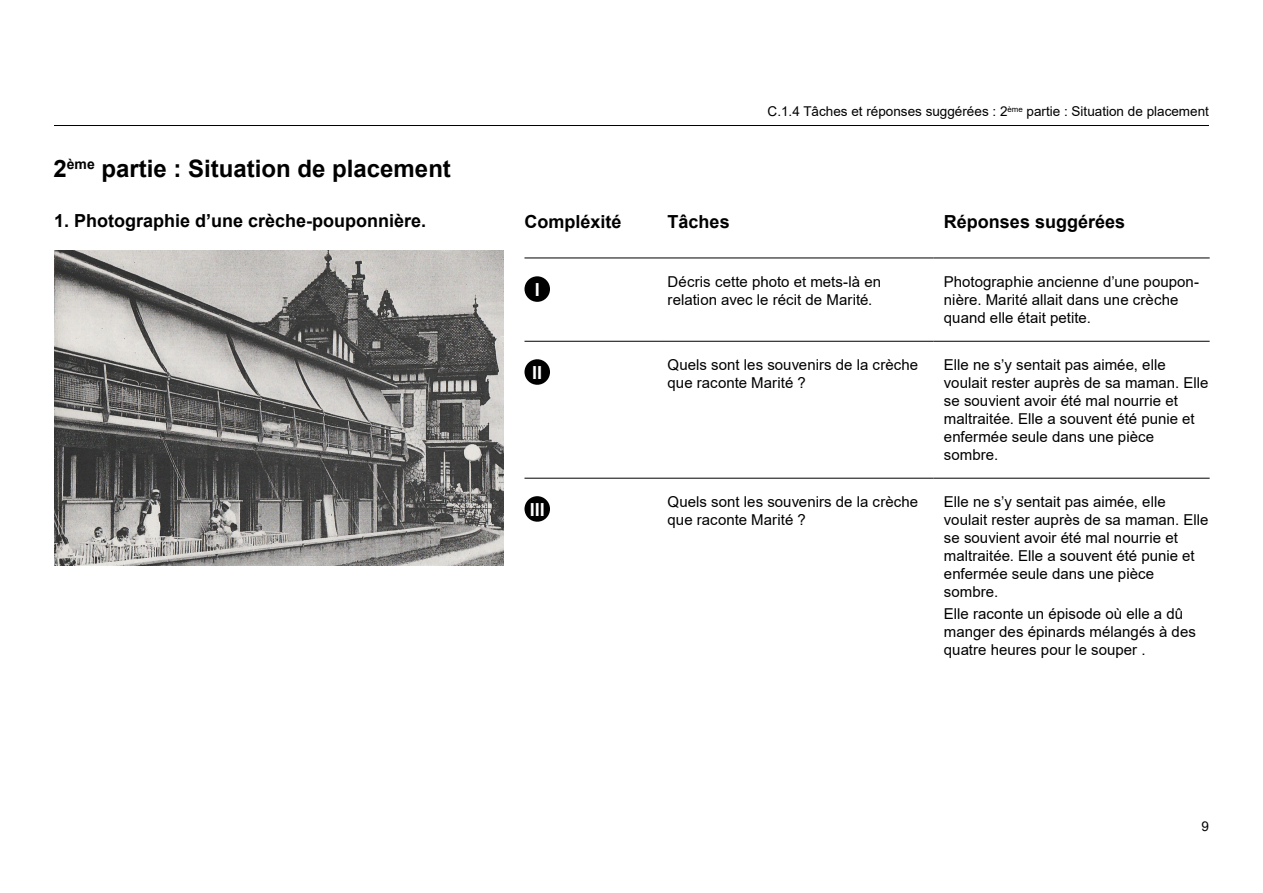
<style>
.page{position:relative;width:1263px;height:893px;background:#fff}
.page>*{position:absolute;margin:0;border:0;box-sizing:border-box;transform-origin:0 0}
.t1{font:700 24px "Arial";color:#000}
.t2{font:700 18px "Arial";color:#000}
.t3{font:700 18px "Arial";color:#fff}
.t4{font:15px/18px "Arial";color:#000}
.t5{font:13.5px "Arial";color:#000}
</style>
<div class="page">
<hr style="left:54px;top:125px;width:1155px;height:1px;background:#000">
<hr style="left:524px;top:341px;width:133px;height:1px;background:#000">
<hr style="left:657px;top:341px;width:276px;height:1px;background:#000">
<hr style="left:933px;top:341px;width:277px;height:1px;background:#000">
<hr style="left:524px;top:478px;width:133px;height:1px;background:#000">
<hr style="left:657px;top:478px;width:276px;height:1px;background:#000">
<hr style="left:933px;top:478px;width:277px;height:1px;background:#000">
<hr style="left:524px;top:258px;width:133px;height:1px;background:#000">
<hr style="left:657px;top:258px;width:276px;height:1px;background:#000">
<hr style="left:933px;top:258px;width:277px;height:1px;background:#000">
<div style="left:524px;top:276px;width:26px;height:26px;background:#000;border-radius:50%"></div>
<div style="left:524px;top:359px;width:26px;height:26px;background:#000;border-radius:50%"></div>
<div style="left:524px;top:496px;width:26px;height:26px;background:#000;border-radius:50%"></div>
<img style="left:54px;top:250px;width:449px;height:315px">
<h1 class="t1" style="left:54px;top:152px;width:399px">2<sup>ème</sup> partie : Situation de placement</h1>
<p class="t2" style="left:54px;top:208px;width:374px">1. Photographie d’une crèche-pouponnière.</p>
<p class="t5" style="left:768px;top:102px;width:443px">C.1.4 Tâches et réponses suggérées : 2<sup>ème</sup> partie : Situation de placement</p>
<p class="t2" style="left:524px;top:209px;width:99px">Compléxité</p>
<p class="t2" style="left:668px;top:209px;width:64px">Tâches</p>
<p class="t2" style="left:944px;top:209px;width:183px">Réponses suggérées</p>
<p class="t3" style="left:535px;top:277px;width:7px">I</p>
<p class="t4" style="left:668px;top:273px;width:215px">Décris cette photo et mets-là en relation avec le récit de Marité.</p>
<p class="t4" style="left:944px;top:273px;width:257px">Photographie ancienne d’une poupon&shy;nière. Marité allait dans une crèche quand elle était petite.</p>
<p class="t3" style="left:532px;top:360px;width:12px">II</p>
<p class="t4" style="left:668px;top:356px;width:252px">Quels sont les souvenirs de la crèche que raconte Marité ?</p>
<p class="t4" style="left:944px;top:356px;width:266px">Elle ne s’y sentait pas aimée, elle voulait rester auprès de sa maman. Elle se souvient avoir été mal nourrie et maltraitée. Elle a souvent été punie et enfermée seule dans une pièce sombre.</p>
<p class="t3" style="left:530px;top:496px;width:17px">III</p>
<p class="t4" style="left:668px;top:493px;width:252px">Quels sont les souvenirs de la crèche que raconte Marité ?</p>
<p class="t4" style="left:944px;top:493px;width:266px">Elle ne s’y sentait pas aimée, elle voulait rester auprès de sa maman. Elle se souvient avoir été mal nourrie et maltraitée. Elle a souvent été punie et enfermée seule dans une pièce sombre.</p>
<p class="t4" style="left:944px;top:605px;width:253px">Elle raconte un épisode où elle a dû manger des épinards mélangés à des quatre heures pour le souper .</p>
<p class="t5" style="left:1201px;top:817px;width:9px">9</p>
</div>
